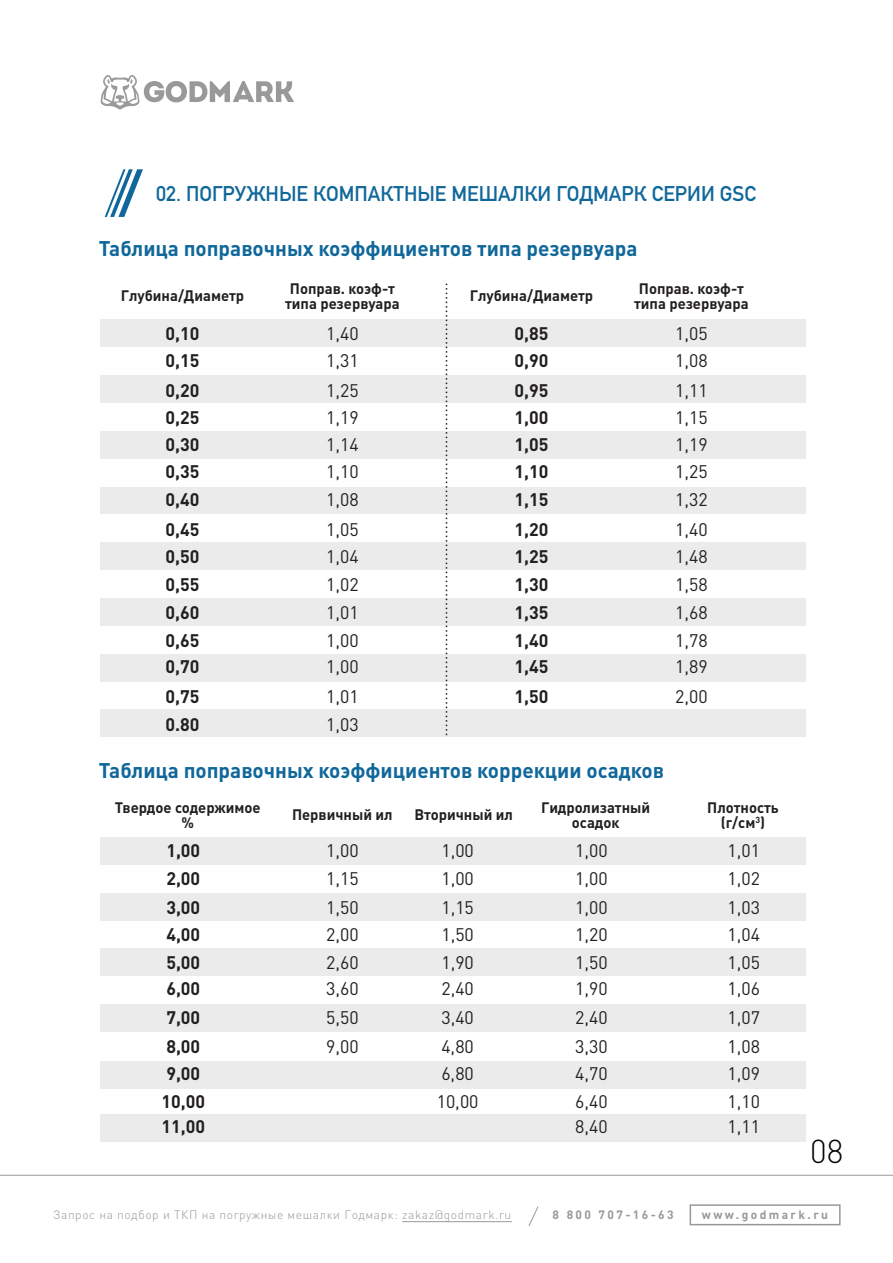
<style>
.page{position:relative;width:893px;height:1263px;background:#fff}
.page>*{position:absolute;margin:0;border:0;box-sizing:border-box;transform-origin:0 0}
.t1{font:300 32.7px "DIN Pro";color:#040503}
.t2{font:700 21px "DIN Pro";color:#10679a}
.t3{font:700 21px "DIN Alternate";color:#10679a}
.t4{font:18px/27.3px "DIN Pro";color:#231f20}
.t5{font:700 18px "DIN Pro";color:#231f20}
.t6{font:700 15px/15px "DIN Pro";color:#231f20;text-align:center}
.t7{font:300 12px "DIN Pro";letter-spacing:.05em;color:#999}
.t8{font:700 12px "DIN Pro";letter-spacing:.2em;color:#999}
</style>
<div class="page">
<svg style="left:105px;top:169px;width:38px;height:48px"></svg>
<svg style="left:101px;top:75px;width:193px;height:34px"></svg>
<hr style="left:402px;top:1221px;width:110px;height:1px;background:#999">
<div style="left:690px;top:1204px;width:151px;height:21px;border:2px solid #999"></div>
<svg style="left:528px;top:1206px;width:11px;height:21px"></svg>
<hr style="left:0;top:1175px;width:893px;height:1px;background:#999">
<div style="left:100px;top:319px;width:706px;height:28px;background:#ebebec"></div>
<div style="left:100px;top:375px;width:706px;height:28px;background:#ebebec"></div>
<div style="left:100px;top:431px;width:706px;height:28px;background:#ebebec"></div>
<div style="left:100px;top:487px;width:706px;height:27px;background:#ebebec"></div>
<div style="left:100px;top:542px;width:706px;height:28px;background:#ebebec"></div>
<div style="left:100px;top:598px;width:706px;height:28px;background:#ebebec"></div>
<div style="left:100px;top:654px;width:706px;height:27px;background:#ebebec"></div>
<div style="left:100px;top:709px;width:706px;height:28px;background:#ebebec"></div>
<svg style="left:446px;top:284px;width:1px;height:452px"></svg>
<div style="left:100px;top:837px;width:706px;height:28px;background:#ebebec"></div>
<div style="left:100px;top:893px;width:706px;height:28px;background:#ebebec"></div>
<div style="left:100px;top:948px;width:706px;height:28px;background:#ebebec"></div>
<div style="left:100px;top:1004px;width:706px;height:28px;background:#ebebec"></div>
<div style="left:100px;top:1061px;width:706px;height:28px;background:#ebebec"></div>
<div style="left:100px;top:1113px;width:706px;height:28px;background:#ebebec"></div>
<p class="t3" style="left:156px;top:178px;width:601px">02. ПОГРУЖНЫЕ КОМПАКТНЫЕ МЕШАЛКИ ГОДМАРК СЕРИИ GSC</p>
<p class="t2" style="left:99px;top:231px;width:540px">Таблица поправочных коэффициентов типа резервуара</p>
<p class="t6" style="left:121px;top:286px;width:125px">Глубина/Диаметр</p>
<p class="t6" style="left:285px;top:279px;width:116px">Поправ. коэф-т типа резервуара</p>
<p class="t5" style="left:165px;top:318px;width:35px">0,10</p>
<p class="t4" style="left:326px;top:318px;width:34px">1,40</p>
<p class="t5" style="left:165px;top:346px;width:35px">0,15</p>
<p class="t4" style="left:326px;top:345px;width:34px">1,31</p>
<p class="t5" style="left:165px;top:375px;width:35px">0,20</p>
<p class="t4" style="left:326px;top:375px;width:34px">1,25</p>
<p class="t5" style="left:165px;top:402px;width:35px">0,25</p>
<p class="t4" style="left:326px;top:402px;width:34px">1,19</p>
<p class="t5" style="left:165px;top:430px;width:35px">0,30</p>
<p class="t4" style="left:326px;top:429px;width:34px">1,14</p>
<p class="t5" style="left:165px;top:456px;width:35px">0,35</p>
<p class="t4" style="left:326px;top:456px;width:34px">1,10</p>
<p class="t5" style="left:165px;top:485px;width:35px">0,40</p>
<p class="t4" style="left:326px;top:484px;width:34px">1,08</p>
<p class="t5" style="left:165px;top:514px;width:35px">0,45</p>
<p class="t4" style="left:326px;top:514px;width:34px">1,05</p>
<p class="t5" style="left:165px;top:569px;width:35px">0,55</p>
<p class="t4" style="left:326px;top:569px;width:34px">1,02</p>
<p class="t5" style="left:165px;top:541px;width:35px">0,50</p>
<p class="t4" style="left:326px;top:541px;width:34px">1,04</p>
<p class="t5" style="left:165px;top:598px;width:35px">0,60</p>
<p class="t4" style="left:326px;top:597px;width:34px">1,01</p>
<p class="t5" style="left:165px;top:652px;width:35px">0,70</p>
<p class="t4" style="left:326px;top:651px;width:34px">1,00</p>
<p class="t5" style="left:165px;top:625px;width:35px">0,65</p>
<p class="t4" style="left:326px;top:625px;width:34px">1,00</p>
<p class="t5" style="left:165px;top:681px;width:35px">0,75</p>
<p class="t4" style="left:326px;top:681px;width:34px">1,01</p>
<p class="t5" style="left:165px;top:710px;width:36px">0.80</p>
<p class="t4" style="left:326px;top:709px;width:34px">1,03</p>
<p class="t6" style="left:470px;top:286px;width:125px">Глубина/Диаметр</p>
<p class="t6" style="left:634px;top:279px;width:116px">Поправ. коэф-т типа резервуара</p>
<p class="t5" style="left:514px;top:318px;width:35px">0,85</p>
<p class="t4" style="left:675px;top:318px;width:34px">1,05</p>
<p class="t5" style="left:514px;top:346px;width:35px">0,90</p>
<p class="t4" style="left:675px;top:345px;width:34px">1,08</p>
<p class="t5" style="left:514px;top:375px;width:35px">0,95</p>
<p class="t4" style="left:675px;top:375px;width:34px">1,11</p>
<p class="t5" style="left:514px;top:402px;width:35px">1,00</p>
<p class="t4" style="left:675px;top:402px;width:34px">1,15</p>
<p class="t5" style="left:514px;top:430px;width:35px">1,05</p>
<p class="t4" style="left:675px;top:429px;width:34px">1,19</p>
<p class="t5" style="left:514px;top:456px;width:35px">1,10</p>
<p class="t4" style="left:675px;top:456px;width:34px">1,25</p>
<p class="t5" style="left:514px;top:485px;width:35px">1,15</p>
<p class="t4" style="left:675px;top:484px;width:34px">1,32</p>
<p class="t5" style="left:514px;top:514px;width:35px">1,20</p>
<p class="t4" style="left:675px;top:514px;width:34px">1,40</p>
<p class="t5" style="left:514px;top:569px;width:35px">1,30</p>
<p class="t4" style="left:675px;top:569px;width:34px">1,58</p>
<p class="t5" style="left:514px;top:541px;width:35px">1,25</p>
<p class="t4" style="left:675px;top:541px;width:34px">1,48</p>
<p class="t5" style="left:514px;top:598px;width:35px">1,35</p>
<p class="t4" style="left:675px;top:597px;width:34px">1,68</p>
<p class="t5" style="left:514px;top:652px;width:35px">1,45</p>
<p class="t4" style="left:675px;top:651px;width:34px">1,89</p>
<p class="t5" style="left:514px;top:625px;width:35px">1,40</p>
<p class="t4" style="left:675px;top:625px;width:34px">1,78</p>
<p class="t5" style="left:514px;top:681px;width:35px">1,50</p>
<p class="t4" style="left:675px;top:681px;width:34px">2,00</p>
<p class="t2" style="left:99px;top:753px;width:567px">Таблица поправочных коэффициентов коррекции осадков</p>
<p class="t6" style="left:115px;top:798px;width:147px">Твердое содержимое %</p>
<p class="t6" style="left:292px;top:805px;width:102px">Первичный ил</p>
<p class="t5" style="left:166px;top:836px;width:35px">1,00</p>
<p class="t4" style="left:326px;top:835px;width:34px">1,00</p>
<p class="t5" style="left:166px;top:863px;width:35px">2,00</p>
<p class="t4" style="left:326px;top:863px;width:34px">1,15</p>
<p class="t5" style="left:166px;top:893px;width:35px">3,00</p>
<p class="t4" style="left:326px;top:892px;width:34px">1,50</p>
<p class="t5" style="left:166px;top:920px;width:35px">4,00</p>
<p class="t4" style="left:326px;top:919px;width:34px">2,00</p>
<p class="t5" style="left:166px;top:947px;width:35px">5,00</p>
<p class="t4" style="left:326px;top:947px;width:34px">2,60</p>
<p class="t5" style="left:166px;top:1002px;width:35px">7,00</p>
<p class="t4" style="left:326px;top:1002px;width:34px">5,50</p>
<p class="t5" style="left:166px;top:974px;width:35px">6,00</p>
<p class="t4" style="left:326px;top:973px;width:34px">3,60</p>
<p class="t5" style="left:166px;top:1032px;width:35px">8,00</p>
<p class="t4" style="left:326px;top:1031px;width:34px">9,00</p>
<p class="t5" style="left:161px;top:1087px;width:45px">10,00</p>
<p class="t5" style="left:166px;top:1058px;width:35px">9,00</p>
<p class="t6" style="left:414px;top:805px;width:100px">Вторичный ил</p>
<p class="t6" style="left:541px;top:798px;width:111px">Гидролизатный осадок</p>
<p class="t6" style="left:707px;top:798px;width:73px">Плотность (г/см<sup>3</sup>)</p>
<p class="t4" style="left:441px;top:835px;width:34px">1,00</p>
<p class="t4" style="left:575px;top:835px;width:34px">1,00</p>
<p class="t4" style="left:441px;top:863px;width:34px">1,00</p>
<p class="t4" style="left:575px;top:863px;width:34px">1,00</p>
<p class="t4" style="left:441px;top:892px;width:34px">1,15</p>
<p class="t4" style="left:575px;top:892px;width:34px">1,00</p>
<p class="t4" style="left:441px;top:919px;width:34px">1,50</p>
<p class="t4" style="left:575px;top:919px;width:34px">1,20</p>
<p class="t4" style="left:441px;top:947px;width:34px">1,90</p>
<p class="t4" style="left:575px;top:947px;width:34px">1,50</p>
<p class="t4" style="left:441px;top:1002px;width:34px">3,40</p>
<p class="t4" style="left:575px;top:1002px;width:34px">2,40</p>
<p class="t4" style="left:727px;top:835px;width:34px">1,01<br>1,02</p>
<p class="t4" style="left:727px;top:892px;width:34px;text-align:justify">1,03<br>1,04<br>1,05</p>
<p class="t4" style="left:727px;top:1002px;width:34px">1,07</p>
<p class="t4" style="left:727px;top:973px;width:34px">1,06</p>
<p class="t4" style="left:441px;top:973px;width:34px">2,40</p>
<p class="t4" style="left:575px;top:973px;width:34px">1,90</p>
<p class="t4" style="left:441px;top:1031px;width:34px">4,80</p>
<p class="t4" style="left:575px;top:1031px;width:34px">3,30</p>
<p class="t4" style="left:437px;top:1086px;width:43px">10,00</p>
<p class="t4" style="left:575px;top:1086px;width:34px">6,40</p>
<p class="t4" style="left:441px;top:1058px;width:34px">6,80</p>
<p class="t4" style="left:575px;top:1058px;width:34px">4,70</p>
<p class="t4" style="left:727px;top:1031px;width:34px">1,08</p>
<p class="t4" style="left:727px;top:1086px;width:34px">1,10</p>
<p class="t4" style="left:727px;top:1058px;width:34px">1,09</p>
<p class="t5" style="left:162px;top:1111px;width:45px">11,00</p>
<p class="t4" style="left:575px;top:1111px;width:34px">8,40</p>
<p class="t4" style="left:727px;top:1111px;width:34px">1,11</p>
<h1 class="t1" style="left:810px;top:1126px;width:35px">08</h1>
<p class="t7" style="left:53px;top:1206px;width:460px">Запрос на подбор и ТКП на погружные мешалки Годмарк: zakaz@godmark.ru</p>
<p class="t8" style="left:553px;top:1205px;width:123px">8 800 707-16-63</p>
<p class="t8" style="left:702px;top:1205px;width:128px">www.godmark.ru</p>
</div>
